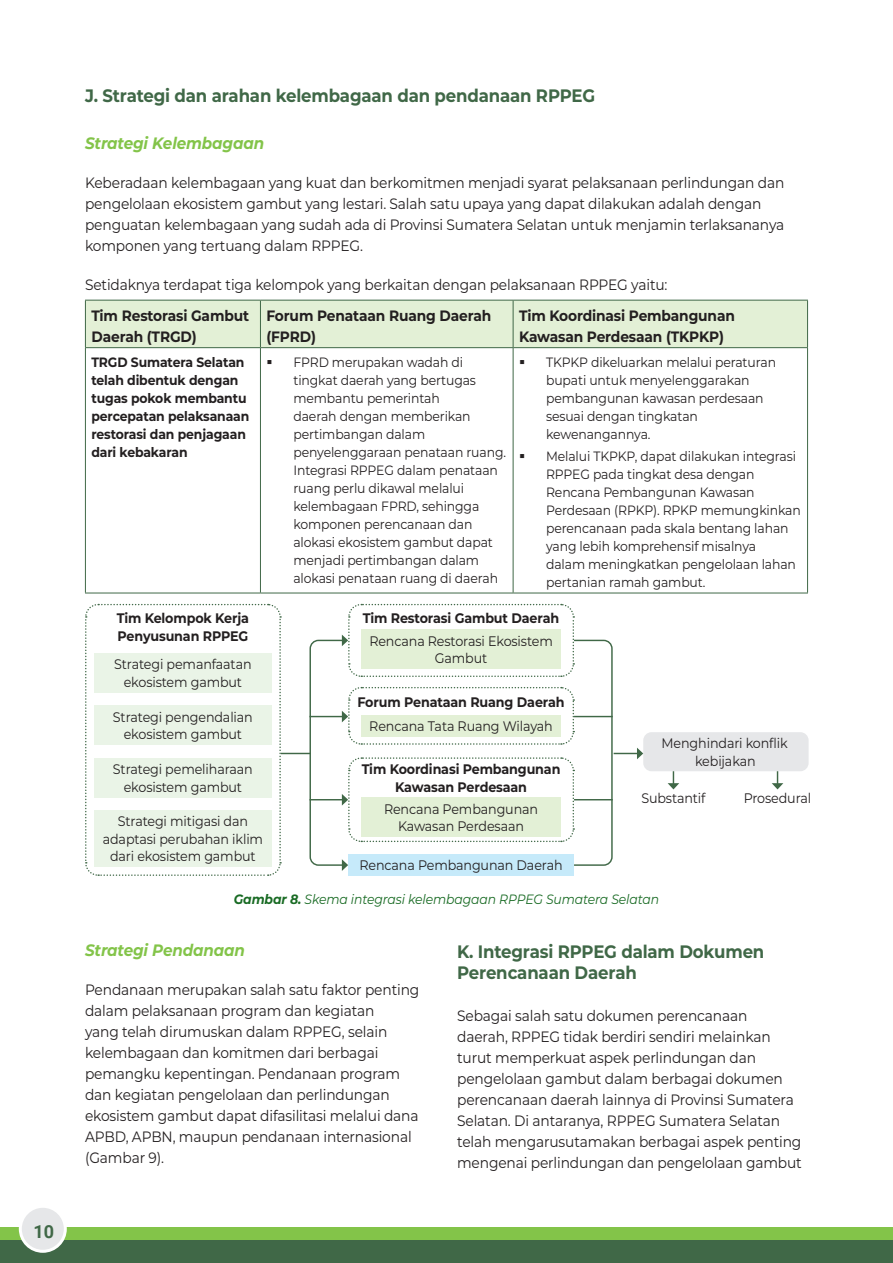
<style>
.page{position:relative;width:893px;height:1263px;background:#fff}
.page>*{position:absolute;margin:0;border:0;box-sizing:border-box;transform-origin:0 0}
.Heading_1{font:700 18px/21px "Montserrat";letter-spacing:-.01em;color:#406847;scale:.92 1}
.t1{font:700 18px "Roboto";color:#406847}
.Heading_2{font:italic 700 16.5px "Montserrat";letter-spacing:-.01em;color:#83c449;scale:.92 1}
.t2{font:15px/21px "Montserrat";letter-spacing:-.01em;color:#231f20;scale:.92 1}
.t3{font:700 15px/21px "Montserrat";letter-spacing:-.01em;color:#231f20;scale:.92 1}
.t4{font:13.8px/17.4px "Montserrat";letter-spacing:-.01em;color:#231f20;text-align:center;scale:.92 1}
.t5{font:700 13.8px/17.4px "Montserrat";letter-spacing:-.01em;color:#231f20;text-align:center;scale:.92 1}
.t6{font:13.5px/18px "Montserrat";letter-spacing:-.01em;color:#231f20;scale:.92 1}
.t7{font:700 13.5px/18px "Montserrat";letter-spacing:-.01em;color:#231f20;scale:.92 1}
.t8{font:italic 13.5px "Montserrat";letter-spacing:-.01em;color:#196b24;scale:.92 1}
.s1{font-weight:700}
</style>
<div class="page">
<div style="left:0;top:1239px;width:893px;height:24px;background:#406847"></div>
<div style="left:0;top:1227px;width:893px;height:12px;background:#83c449"></div>
<div style="left:20px;top:1206px;width:45px;height:45px;background:#e6e7e9;border-radius:50%"></div>
<div style="left:19px;top:1205px;width:48px;height:48px;border:3px solid #fff;border-radius:50%"></div>
<div style="left:86px;top:301px;width:721px;height:46px;background:#e3f0d6"></div>
<hr style="left:85px;top:300px;width:1px;height:47px;background:#406847">
<hr style="left:85px;top:300px;width:175px;height:1px;background:#406847">
<hr style="left:260px;top:300px;width:253px;height:1px;background:#406847">
<hr style="left:513px;top:300px;width:295px;height:1px;background:#406847">
<hr style="left:260px;top:300px;width:1px;height:47px;background:#406847">
<hr style="left:513px;top:300px;width:1px;height:47px;background:#406847">
<hr style="left:807px;top:300px;width:1px;height:47px;background:#406847">
<hr style="left:85px;top:347px;width:175px;height:1px;background:#406847">
<hr style="left:260px;top:347px;width:253px;height:1px;background:#406847">
<hr style="left:513px;top:347px;width:295px;height:1px;background:#406847">
<hr style="left:85px;top:348px;width:1px;height:245px;background:#406847">
<hr style="left:260px;top:348px;width:1px;height:245px;background:#406847">
<hr style="left:513px;top:348px;width:1px;height:245px;background:#406847">
<hr style="left:807px;top:348px;width:1px;height:245px;background:#406847">
<hr style="left:85px;top:593px;width:175px;height:1px;background:#406847">
<hr style="left:260px;top:593px;width:253px;height:1px;background:#406847">
<hr style="left:513px;top:593px;width:295px;height:1px;background:#406847">
<div style="left:643px;top:732px;width:166px;height:39px;background:#e6e7e9;border-radius:8px"></div>
<div style="left:348px;top:854px;width:226px;height:22px;background:#c6eafa"></div>
<svg style="left:85px;top:603px;width:197px;height:273px"></svg>
<hr style="left:281px;top:753px;width:30px;height:1px;background:#406847">
<svg style="left:668px;top:771px;width:11px;height:18px"></svg>
<svg style="left:772px;top:771px;width:11px;height:18px"></svg>
<svg style="left:309px;top:603px;width:334px;height:268px"></svg>
<hr style="left:574px;top:716px;width:39px;height:1px;background:#406847">
<hr style="left:574px;top:799px;width:39px;height:1px;background:#406847">
<p class="t1" style="left:34px;top:1219px;width:22px">10</p>
<p class="Heading_1" style="left:85px;top:85px;width:556px">J. Strategi dan arahan kelembagaan dan pendanaan RPPEG</p>
<p class="Heading_2" style="left:85px;top:131px;width:196px">Strategi Kelembagaan</p>
<p class="t2" style="left:85px;top:171px;width:762px">Keberadaan kelembagaan yang kuat dan berkomitmen menjadi syarat pelaksanaan perlindungan dan pengelolaan ekosistem gambut yang lestari. Salah satu upaya yang dapat dilakukan adalah dengan penguatan kelembagaan yang sudah ada di Provinsi Sumatera Selatan untuk menjamin terlaksananya komponen yang tertuang dalam RPPEG.</p>
<p class="t2" style="left:85px;top:273px;width:635px">Setidaknya terdapat tiga kelompok yang berkaitan dengan pelaksanaan RPPEG yaitu:</p>
<p class="t3" style="left:91px;top:304px;width:173px">Tim Restorasi Gambut<br>Daerah (TRGD)</p>
<p class="t3" style="left:266px;top:304px;width:246px">Forum Penataan Ruang Daerah (FPRD)</p>
<p class="t3" style="left:519px;top:304px;width:236px">Tim Koordinasi Pembangunan<br>Kawasan Perdesaan (TKPKP)</p>
<p class="t7" style="left:91px;top:352px;width:173px">TRGD Sumatera Selatan telah dibentuk dengan tugas pokok membantu percepatan pelaksanaan restorasi dan penjagaan dari kebakaran</p>
<p class="t6" style="left:293px;top:352px;width:233px;text-indent:-27px">▪ FPRD merupakan wadah di tingkat daerah yang bertugas membantu pemerintah<br>daerah dengan memberikan pertimbangan dalam penyelenggaraan penataan ruang.<br>Integrasi RPPEG dalam penataan ruang perlu dikawal melalui kelembagaan FPRD, sehingga komponen perencanaan dan alokasi ekosistem gambut dapat menjadi pertimbangan dalam alokasi penataan ruang di daerah</p>
<p class="t6" style="left:546px;top:352px;width:252px;text-indent:-27px">▪ TKPKP dikeluarkan melalui peraturan bupati untuk menyelenggarakan pembangunan kawasan perdesaan sesuai dengan tingkatan kewenangannya.</p>
<p class="t6" style="left:546px;top:447px;width:278px;text-indent:-27px">▪ Melalui TKPKP, dapat dilakukan integrasi RPPEG pada tingkat desa dengan Rencana Pembangunan Kawasan Perdesaan (RPKP). RPKP memungkinkan perencanaan pada skala bentang lahan yang lebih komprehensif misalnya<br>dalam meningkatkan pengelolaan lahan pertanian ramah gambut.</p>
<p class="t5" style="left:117px;top:609px;width:145px;text-align:left">Tim Kelompok Kerja<br>Penyusunan RPPEG</p>
<p class="t4" style="left:114px;top:655px;width:151px">Strategi pemanfaatan ekosistem gambut</p>
<p class="t4" style="left:113px;top:708px;width:154px">Strategi pengendalian ekosistem gambut</p>
<p class="t4" style="left:113px;top:760px;width:154px">Strategi pemeliharaan ekosistem gambut</p>
<p class="t4" style="left:103px;top:812px;width:176px">Strategi mitigasi dan adaptasi perubahan iklim dari ekosistem gambut</p>
<p class="t8" style="left:234px;top:890px;width:464px"><span class="s1">Gambar 8.</span> Skema integrasi kelembagaan RPPEG Sumatera Selatan</p>
<p class="Heading_1" style="left:457px;top:940px;width:335px">K. Integrasi RPPEG dalam Dokumen<br>Perencanaan Daerah</p>
<p class="t2" style="left:457px;top:1005px;width:376px">Sebagai salah satu dokumen perencanaan daerah, RPPEG tidak berdiri sendiri melainkan turut memperkuat aspek perlindungan dan pengelolaan gambut dalam berbagai dokumen perencanaan daerah lainnya di Provinsi Sumatera Selatan. Di antaranya, RPPEG Sumatera Selatan telah mengarusutamakan berbagai aspek penting mengenai perlindungan dan pengelolaan gambut</p>
<p class="t5" style="left:363px;top:609px;width:215px">Tim Restorasi Gambut Daerah</p>
<p class="t4" style="left:369px;top:631px;width:201px">Rencana Restorasi Ekosistem<br>Gambut</p>
<p class="t5" style="left:357px;top:693px;width:227px">Forum Penataan Ruang Daerah</p>
<p class="t4" style="left:369px;top:717px;width:201px">Rencana Tata Ruang Wilayah</p>
<p class="t5" style="left:362px;top:760px;width:217px">Tim Koordinasi Pembangunan<br>Kawasan Perdesaan</p>
<p class="t4" style="left:384px;top:800px;width:169px">Rencana Pembangunan<br>Kawasan Perdesaan</p>
<p class="t4" style="left:359px;top:856px;width:222px">Rencana Pembangunan Daerah</p>
<p class="t4" style="left:662px;top:734px;width:139px">Menghindari konflik kebijakan</p>
<p class="t4" style="left:641px;top:789px;width:71px">Substantif</p>
<p class="t4" style="left:744px;top:789px;width:75px">Prosedural</p>
<p class="Heading_2" style="left:85px;top:938px;width:175px">Strategi Pendanaan</p>
<p class="t2" style="left:85px;top:978px;width:365px">Pendanaan merupakan salah satu faktor penting dalam pelaksanaan program dan kegiatan<br>yang telah dirumuskan dalam RPPEG, selain kelembagaan dan komitmen dari berbagai pemangku kepentingan. Pendanaan program dan kegiatan pengelolaan dan perlindungan ekosistem gambut dapat difasilitasi melalui dana APBD, APBN, maupun pendanaan internasional (Gambar 9).</p>
</div>
